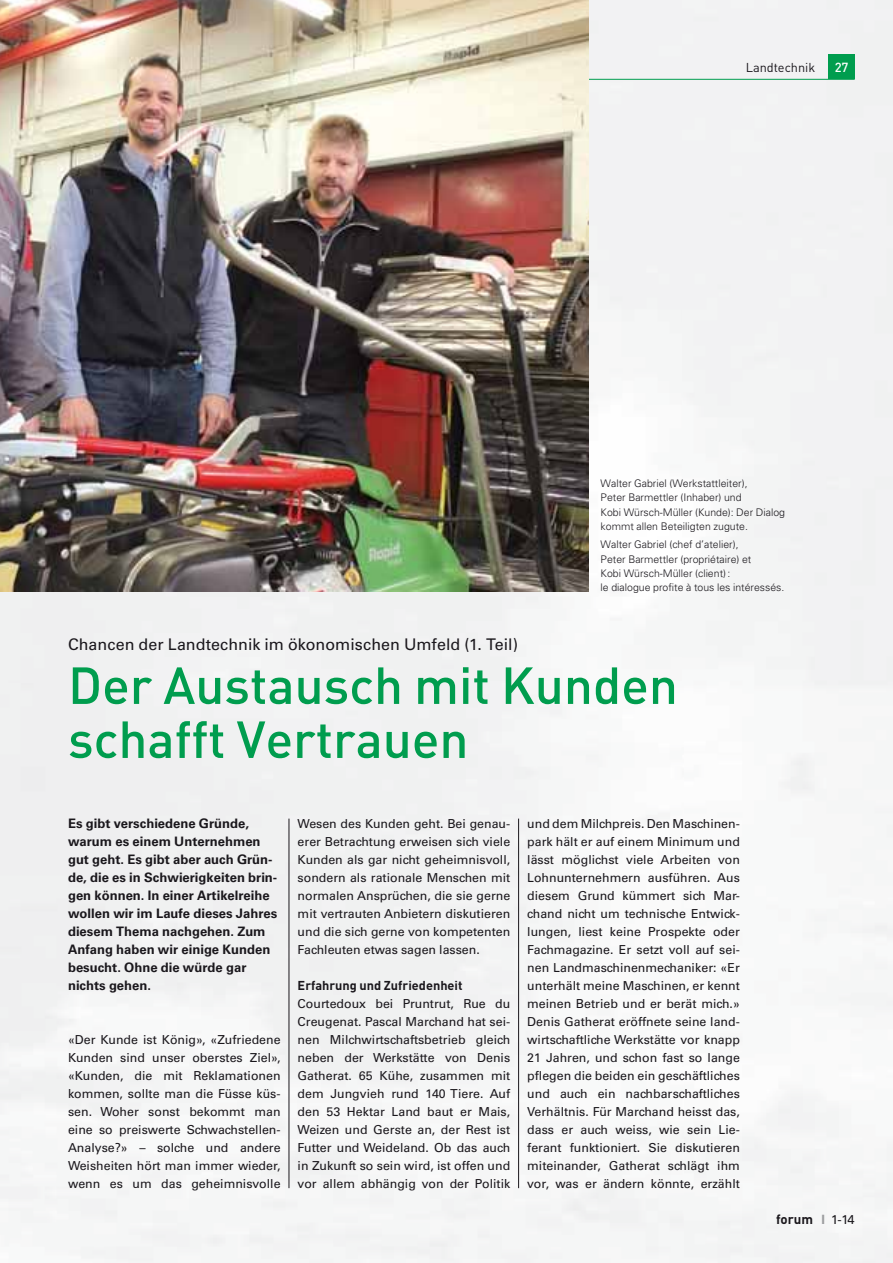
<style>
.page{position:relative;width:893px;height:1263px;background:#fff}
.page>*{position:absolute;margin:0;border:0;box-sizing:border-box;transform-origin:0 0}
.t1{font:500 51.3px/54px "DIN";color:#009d4e}
.t2{font:16.05px "Univers";color:#1a171c}
.t3{font:700 13.35px "DIN";color:#1a171c}
.t4{font:700 13.05px/18px "Univers";color:#1a171c}
.t5{font:500 13.05px "DIN";color:#fff}
.t6{font:700 12.75px "DIN";color:#1a171c}
.t7{font:12.75px "DIN";color:#1a171c}
.t8{font:12.3px/18px "Univers";color:#1a171c;text-align:justify}
.t9{font:300 10.5px/14.2px "Univers";color:#1a171c}
.s1{font-family:"Univers";font-size:12.75px;color:#9c9d9f}
.s2{font-family:"Univers";font-weight:400;font-size:12.75px}
</style>
<div class="page">
<img style="left:0;top:0;width:682px;height:683px">
<div style="left:828px;top:54px;width:27px;height:25px;background:#009d4e"></div>
<hr style="left:68px;top:79px;width:787px;height:1px;background:#009d4e">
<hr style="left:289px;top:819px;width:1px;height:369px;background:#1a171c">
<hr style="left:518px;top:819px;width:1px;height:369px;background:#1a171c">
<img style="left:0;top:0;width:589px;height:591px">
<p class="t7" style="left:746px;top:63px;width:71px">Landtechnik</p>
<p class="t5" style="left:835px;top:63px;width:15px">27</p>
<p class="t9" style="left:601px;top:477px;width:186px">Walter Gabriel (Werkstattleiter),<br>Peter Barmettler (Inhaber) und<br>Kobi Würsch-Müller (Kunde): Der Dialog kommt allen Beteiligten zugute.</p>
<p class="t9" style="left:601px;top:538px;width:185px">Walter Gabriel (chef d’atelier),<br>Peter Barmettler (propriétaire) et<br>Kobi Würsch-Müller (client) :<br>le dialogue profite à tous les intéressés.</p>
<h2 class="t2" style="left:68px;top:638px;width:451px">Chancen der Landtechnik im ökonomischen Umfeld (1. Teil)</h2>
<h1 class="t1" style="left:68px;top:664px;width:611px">Der Austausch mit Kunden schafft Vertrauen</h1>
<p class="t4" style="left:68px;top:816px;width:211px">Es gibt verschiedene Gründe, warum es einem Unternehmen gut geht. Es gibt aber auch Grün&shy;de, die es in Schwierigkeiten brin&shy;gen können. In einer Artikelreihe wollen wir im Laufe dieses Jahres diesem Thema nachgehen. Zum<br>Anfang haben wir einige Kunden besucht. Ohne die würde gar nichts gehen.</p>
<p class="t8" style="left:68px;top:1032px;width:214px">«Der Kunde ist König», «Zufriedene Kunden sind unser oberstes Ziel», «Kunden, die mit Reklamationen kommen, sollte man die Füsse küs&shy;sen. Woher sonst bekommt man eine so preiswerte Schwachstellen-Analyse?» – solche und andere Weisheiten hört man immer wieder, wenn es um das geheimnisvolle</p>
<p class="t8" style="left:298px;top:816px;width:214px">Wesen des Kunden geht. Bei genau&shy;erer Betrachtung erweisen sich viele Kunden als gar nicht geheimnisvoll, sondern als rationale Menschen mit normalen Ansprüchen, die sie gerne mit vertrauten Anbietern diskutieren und die sich gerne von kompetenten Fachleuten etwas sagen lassen.</p>
<p class="t6" style="left:298px;top:981px;width:166px">Erfahrung und Zufriedenheit</p>
<p class="t8" style="left:298px;top:996px;width:214px">Courtedoux bei Pruntrut, Rue du Creugenat. Pascal Marchand hat sei&shy;nen Milchwirtschaftsbetrieb gleich neben der Werkstätte von Denis Gatherat. 65 Kühe, zusammen mit dem Jungvieh rund 140 Tiere. Auf den 53 Hektar Land baut er Mais, Weizen und Gerste an, der Rest ist Futter und Weideland. Ob das auch in Zukunft so sein wird, ist offen und vor allem abhängig von der Politik</p>
<p class="t8" style="left:527px;top:816px;width:214px">und dem Milchpreis. Den Maschinen&shy;park hält er auf einem Minimum und lässt möglichst viele Arbeiten von Lohnunternehmern ausführen. Aus diesem Grund kümmert sich Mar&shy;chand nicht um technische Entwick&shy;lungen, liest keine Prospekte oder Fachmagazine. Er setzt voll auf sei&shy;nen Landmaschinenmechaniker: «Er unterhält meine Maschinen, er kennt meinen Betrieb und er berät mich.» Denis Gatherat eröffnete seine land&shy;wirtschaftliche Werkstätte vor knapp 21 Jahren, und schon fast so lange pflegen die beiden ein geschäftliches und auch ein nachbarschaftliches Verhältnis. Für Marchand heisst das, dass er auch weiss, wie sein Lie&shy;ferant funktioniert. Sie diskutieren miteinander, Gatherat schlägt ihm vor, was er ändern könnte, erzählt</p>
<p class="t3" style="left:776px;top:1214px;width:80px">forum <span class="s1">I</span> <span class="s2">1-14</span></p>
</div>
